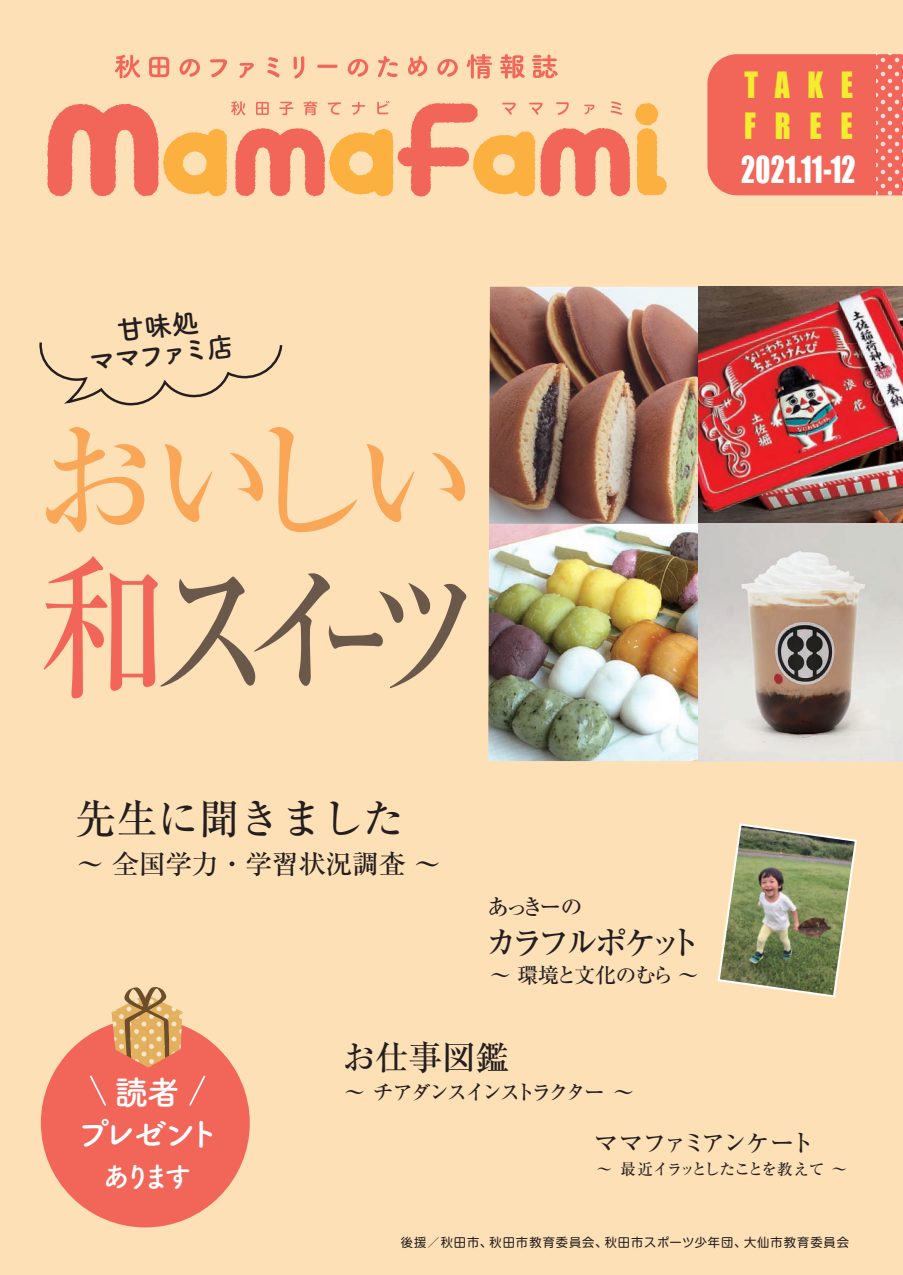
<style>
.page{position:relative;width:903px;height:1275px;background:#fee0b6}
.page>*{position:absolute;margin:0;border:0;box-sizing:border-box;transform-origin:0 0}
.t1{font:500 153.47px "Ryumin Pro";color:#f2665a;scale:.83 1}
.t2{font:500 128.62px "Ryumin Pro";color:#f9a757;scale:.96 1}
.t3{font:500 40.95px "Ryumin Pro";color:#231f20}
.t4{font:34.12px "Impact";letter-spacing:.015em;color:#fff;scale:.81 1}
.t5{font:500 33.6px "Ryumin Pro";letter-spacing:-.215em;color:#231f20}
.t6{font:500 33.6px "Ryumin Pro";letter-spacing:-.13em;color:#231f20}
.t7{font:33.25px/41.3px "Impact";letter-spacing:.61em;color:#f4ed2f;scale:.89 1}
.t8{font:700 33.25px/41.1px "Tsuku A Rd Gothic";letter-spacing:-.095em;color:#fff;text-align:center}
.t9{font:700 28px "Tsuku A Rd Gothic";color:#fff}
.t10{font:700 27.65px "Tsuku A Rd Gothic";color:#231f20}
.t11{font:500 26.6px "Ryumin Pro";color:#231f20}
.t12{font:500 24.5px "Ryumin Pro";letter-spacing:-.13em;color:#231f20}
.t13{font:500 22.05px "Ryumin Pro";letter-spacing:-.17em;color:#231f20}
.t14{font:500 21px "Ryumin Pro";letter-spacing:-.135em;color:#231f20}
.t15{font:500 21px "Ryumin Pro";letter-spacing:-.065em;color:#231f20}
.t16{font:500 15.75px "Ryumin Pro";letter-spacing:-.05em;color:#231f20}
.t17{font:12.25px "Shin M Go Pro";letter-spacing:.075em;color:#231f20}
.s1{font-size:161.17px;color:#6a584a}
.s2{font-size:135.1px;color:#6a584a}
.s3{font-size:138.08px;color:#6a584a}
.s4{color:#6a584a}
</style>
<div class="page">
<div style="left:707px;top:54px;width:169px;height:141px;background:#f2665a"></div>
<svg style="left:47px;top:101px;width:620px;height:96px"></svg>
<svg style="left:115px;top:55px;width:25px;height:23px"></svg>
<svg style="left:149px;top:57px;width:20px;height:20px"></svg>
<svg style="left:180px;top:59px;width:20px;height:18px"></svg>
<svg style="left:210px;top:59px;width:17px;height:18px"></svg>
<svg style="left:239px;top:63px;width:15px;height:15px"></svg>
<svg style="left:267px;top:57px;width:12px;height:20px"></svg>
<svg style="left:293px;top:56px;width:11px;height:23px"></svg>
<hr style="left:317px;top:65px;width:21px;height:3px;background:#f2665a;border-radius:2px">
<svg style="left:348px;top:59px;width:20px;height:18px"></svg>
<svg style="left:378px;top:56px;width:20px;height:21px"></svg>
<svg style="left:408px;top:56px;width:19px;height:20px"></svg>
<svg style="left:437px;top:59px;width:21px;height:18px"></svg>
<svg style="left:467px;top:54px;width:25px;height:25px"></svg>
<svg style="left:500px;top:54px;width:25px;height:25px"></svg>
<svg style="left:532px;top:55px;width:26px;height:23px"></svg>
<div style="left:41px;top:1018px;width:209px;height:209px;background:#f2665a;border-radius:50%"></div>
<svg style="left:111px;top:987px;width:71px;height:80px"></svg>
<svg style="left:189px;top:1075px;width:17px;height:31px"></svg>
<svg style="left:90px;top:1075px;width:16px;height:31px"></svg>
<svg style="left:876px;top:53px;width:27px;height:142px;background:#f3796e"></svg>
<img style="left:717px;top:823px;width:140px;height:175px">
<img style="left:488px;top:287px;width:211px;height:474px">
<img style="left:699px;top:287px;width:204px;height:474px">
<svg style="left:39px;top:342px;width:244px;height:64px"></svg>
<h3 class="t7" style="left:744px;top:63px;width:124px">TAKE<br>FREE</h3>
<h3 class="t4" style="left:741px;top:143px;width:143px">2021.11-12</h3>
<h3 class="t10" style="left:86px;top:341px;width:148px;rotate:-7deg">ママファミ店</h3>
<h2 class="t2" style="left:35px;top:380px;width:462px">おいしい</h2>
<h1 class="t1" style="left:41px;top:508px;width:539px">和<span class="s1">ス</span><span class="s2">イ</span><span class="s3">ー</span><span class="s4">ツ</span></h1>
<h3 class="t3" style="left:76px;top:786px;width:329px">先生に聞きました</h3>
<h3 class="t11" style="left:77px;top:843px;width:366px">～全国学力・学習状況調査 ~</h3>
<h3 class="t13" style="left:487px;top:890px;width:97px">あっきーの</h3>
<h3 class="t5" style="left:485px;top:916px;width:218px">カラフルポケット</h3>
<h3 class="t15" style="left:490px;top:959px;width:210px">～環境と文化のむら ~</h3>
<h3 class="t8" style="left:76px;top:1070px;width:145px">読者<br>プレゼント</h3>
<h3 class="t9" style="left:102px;top:1155px;width:91px">あります</h3>
<h3 class="t6" style="left:342px;top:1031px;width:168px">お仕事図鑑</h3>
<h3 class="t14" style="left:344px;top:1075px;width:292px">～チアダンスインストラクター ~</h3>
<h3 class="t12" style="left:594px;top:1124px;width:222px">ママファミアンケート</h3>
<p class="t16" style="left:620px;top:1157px;width:229px">最近イラッとしたことを教えて ~</p>
<p class="t16" style="left:596px;top:1157px;width:17px">～</p>
<p class="t17" style="left:605px;top:1232px;width:143px">秋田市スポーツ少年団、</p>
<p class="t17" style="left:490px;top:1232px;width:119px">秋田市教育委員会、</p>
<p class="t17" style="left:744px;top:1232px;width:107px">大仙市教育委員会</p>
<p class="t17" style="left:401px;top:1232px;width:93px">後援／秋田市、</p>
</div>
